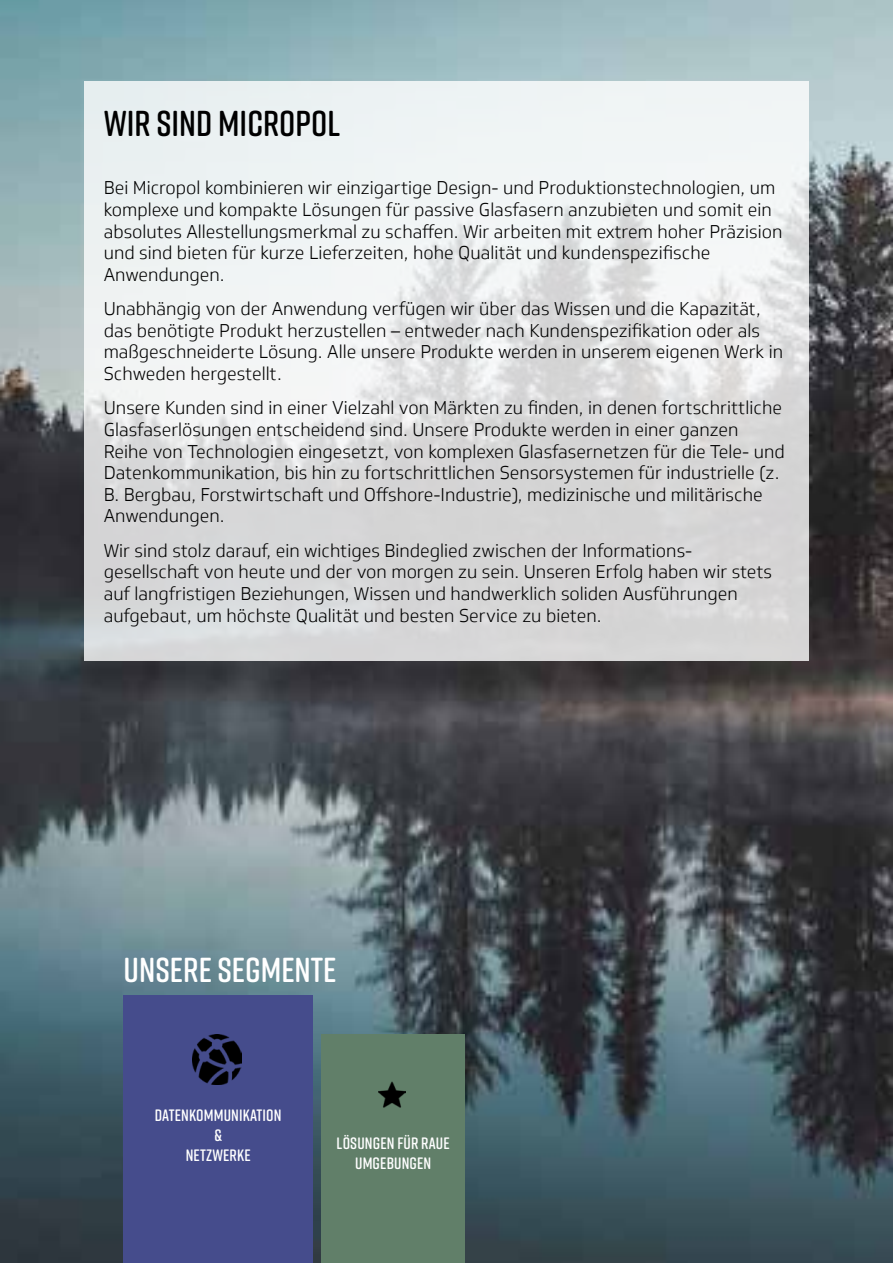
<style>
.page{position:relative;width:893px;height:1263px;background:#fff}
.page>*{position:absolute;margin:0;border:0;box-sizing:border-box;transform-origin:0 0}
.t1{font:600 36px "Rift Soft";color:#000}
.t2{font:600 34.65px "Rift Soft";color:#fff}
.t3{font:300 18px/21.6px "Soleto";color:#000}
.t4{font:600 16.5px/19.8px "Rift Soft";letter-spacing:.01em;color:#fff;text-align:center}
</style>
<div class="page">
<img style="left:0;top:0;width:893px;height:1263px">
<svg style="left:84px;top:82px;width:725px;height:579px"></svg>
<div style="left:124px;top:996px;width:189px;height:267px;background:#454c8c"></div>
<div style="left:321px;top:1035px;width:144px;height:228px;background:#617f69"></div>
<img style="left:192px;top:1035px;width:50px;height:50px">
<img style="left:379px;top:1081px;width:26px;height:27px">
<h1 class="t1" style="left:104px;top:98px;width:238px">WIR SIND MICROPOL</h1>
<p class="t3" style="left:104px;top:177px;width:680px">Bei Micropol kombinieren wir einzigartige Design- und Produktionstechnologien, um komplexe und kompakte Lösungen für passive Glasfasern anzubieten und somit ein absolutes Allestellungsmerkmal zu schaffen. Wir arbeiten mit extrem hoher Präzision und sind bieten für kurze Lieferzeiten, hohe Qualität und kundenspezifische Anwendungen.</p>
<p class="t3" style="left:104px;top:298px;width:681px">Unabhängig von der Anwendung verfügen wir über das Wissen und die Kapazität, das benötigte Produkt herzustellen – entweder nach Kundenspezifikation oder als maßgeschneiderte Lösung. Alle unsere Produkte werden in unserem eigenen Werk in Schweden hergestellt.</p>
<p class="t3" style="left:104px;top:397px;width:683px">Unsere Kunden sind in einer Vielzahl von Märkten zu finden, in denen fortschrittliche Glasfaserlösungen entscheidend sind. Unsere Produkte werden in einer ganzen Reihe von Technologien eingesetzt, von komplexen Glasfasernetzen für die Tele- und Datenkommunikation, bis hin zu fortschrittlichen Sensorsystemen für industrielle (z.<br>B. Bergbau, Forstwirtschaft und Offshore-Industrie), medizinische und militärische Anwendungen.</p>
<p class="t3" style="left:104px;top:540px;width:670px">Wir sind stolz darauf, ein wichtiges Bindeglied zwischen der Informations&shy;gesellschaft von heute und der von morgen zu sein. Unseren Erfolg haben wir stets auf langfristigen Beziehungen, Wissen und handwerklich soliden Ausführungen aufgebaut, um höchste Qualität und besten Service zu bieten.</p>
<h2 class="t2" style="left:124px;top:945px;width:214px">UNSERE SEGMENTE</h2>
<p class="t4" style="left:155px;top:1105px;width:128px">DATENKOMMUNIKATION &amp;<br>NETZWERKE</p>
<p class="t4" style="left:337px;top:1133px;width:115px">LÖSUNGEN FÜR RAUE<br>UMGEBUNGEN</p>
</div>
